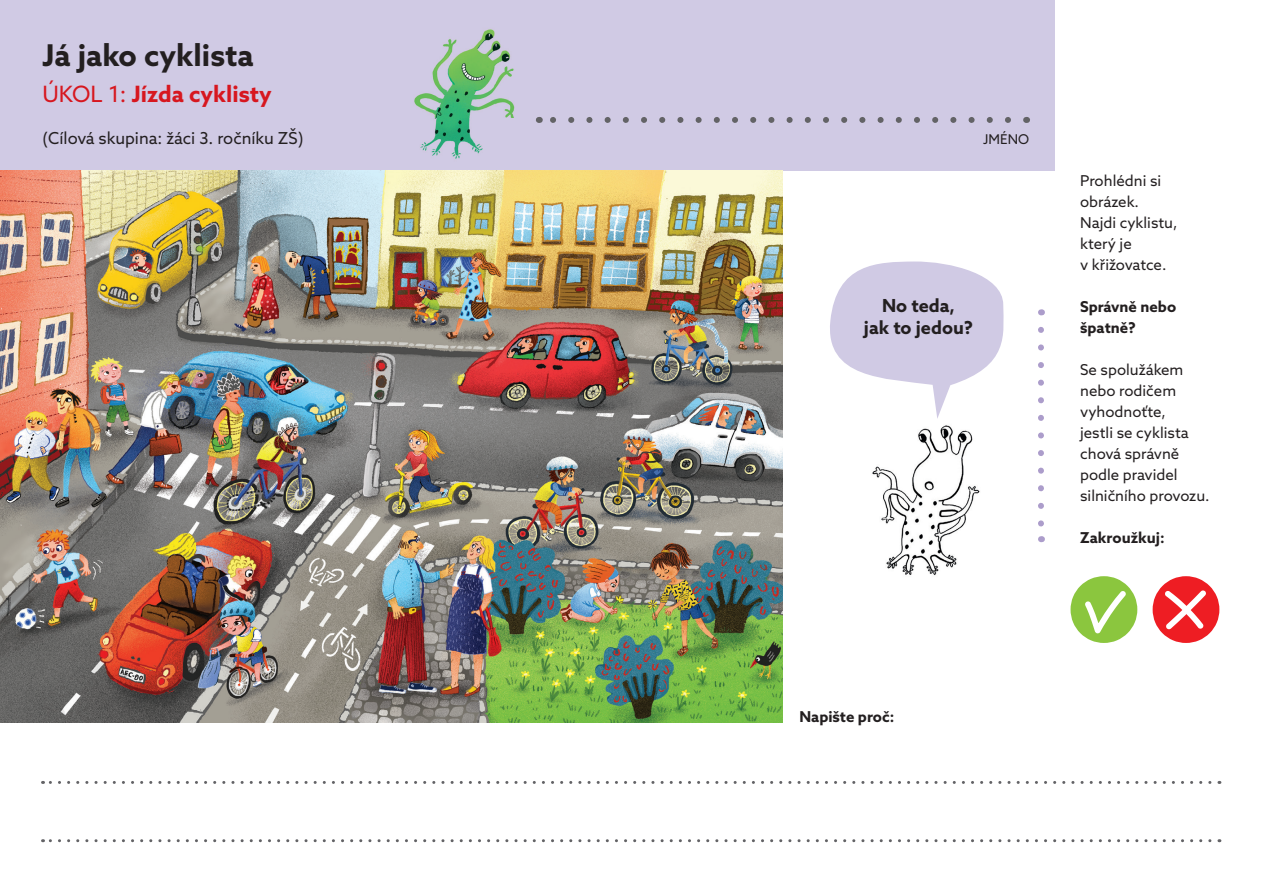
<style>
.page{position:relative;width:1263px;height:893px;background:#fff}
.page>*{position:absolute;margin:0;border:0;box-sizing:border-box;transform-origin:0 0}
.t1{font:700 30px "Azo Sans";color:#231f20}
.t2{font:700 22.5px "Azo Sans";color:#d7171f}
.t3{font:700 18px/22.5px "Azo Sans";color:#231f20;text-align:center}
.t4{font:16.5px "Azo Sans";color:#231f20}
.t5{font:15px/21px "Azo Sans";color:#231f20}
.t6{font:700 15px/21px "Azo Sans";color:#231f20}
.t7{font:13.5px "Azo Sans";color:#231f20}
.s1{font-weight:400}
</style>
<div class="page">
<div style="left:0;top:0;width:1054px;height:170px;background:#d0cae4"></div>
<svg style="left:550px;top:117px;width:458px;height:6px"></svg>
<img style="left:414px;top:29px;width:101px;height:130px">
<svg style="left:1070px;top:576px;width:67px;height:67px"></svg>
<svg style="left:1152px;top:576px;width:67px;height:67px"></svg>
<img style="left:0;top:170px;width:782px;height:552px">
<img style="left:872px;top:425px;width:108px;height:151px">
<svg style="left:43px;top:781px;width:1167px;height:3px"></svg>
<svg style="left:43px;top:839px;width:1167px;height:3px"></svg>
<svg style="left:830px;top:261px;width:174px;height:158px"></svg>
<svg style="left:1038px;top:330px;width:6px;height:197px"></svg>
<h1 class="t1" style="left:43px;top:36px;width:213px">Já jako cyklista</h1>
<h2 class="t2" style="left:43px;top:79px;width:231px"><span class="s1">ÚKOL 1:</span> Jízda cyklisty</h2>
<p class="t4" style="left:43px;top:127px;width:262px">(Cílová skupina: žáci 3. ročníku ZŠ)</p>
<p class="t7" style="left:983px;top:130px;width:47px">JMÉNO</p>
<p class="t3" style="left:864px;top:294px;width:111px">No teda,<br>jak to jedou?</p>
<p class="t5" style="left:1080px;top:170px;width:99px">Prohlédni si obrázek.<br>Najdi cyklistu, který je<br>v křižovatce.</p>
<p class="t6" style="left:1080px;top:296px;width:98px">Správně nebo špatně?</p>
<p class="t5" style="left:1080px;top:359px;width:131px">Se spolužákem nebo rodičem vyhodnoťte,<br>jestli se cyklista chová správně podle pravidel silničního provozu.</p>
<p class="t6" style="left:1080px;top:527px;width:86px">Zakroužkuj:</p>
<p class="t6" style="left:799px;top:706px;width:96px">Napište proč:</p>
</div>
